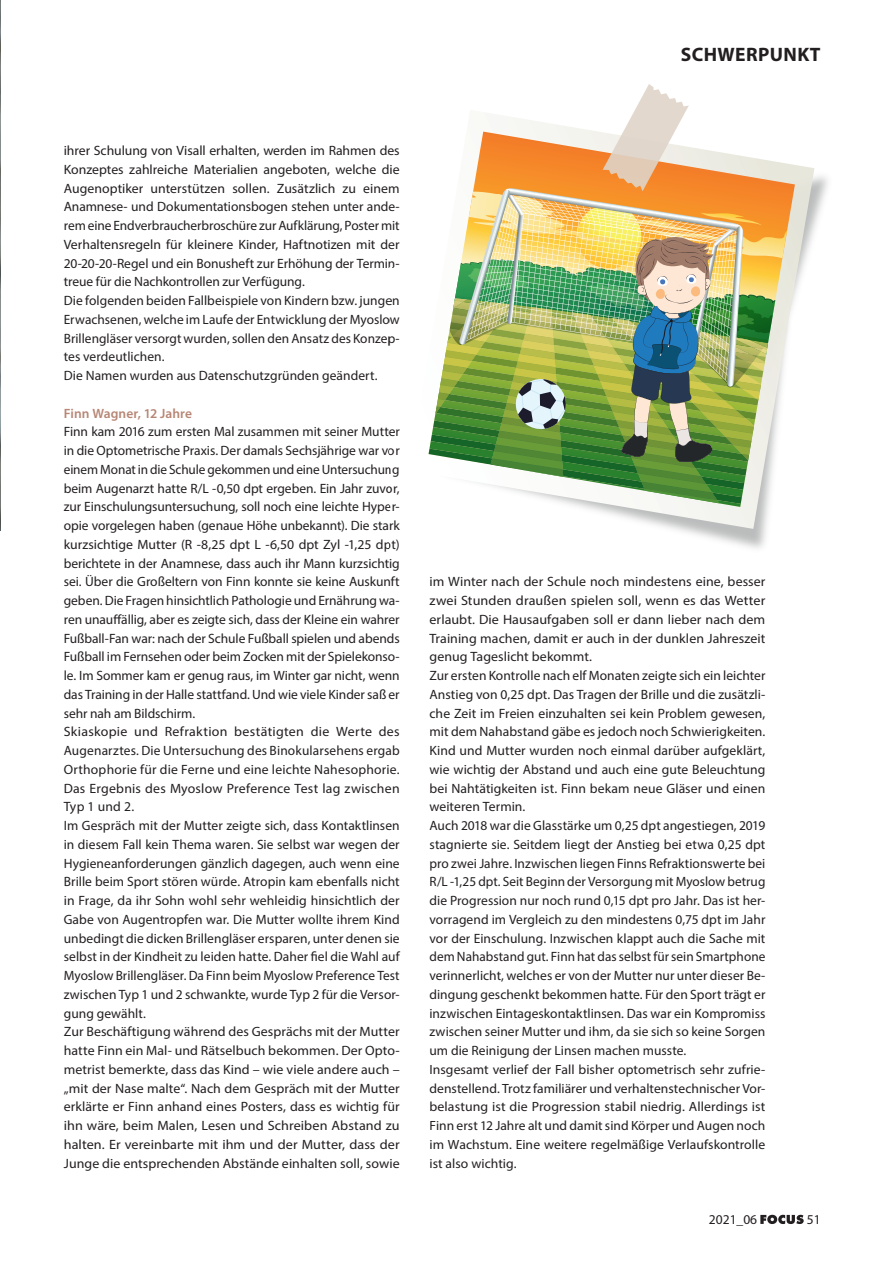
<style>
.page{position:relative;width:893px;height:1263px;background:#fff}
.page>*{position:absolute;margin:0;border:0;box-sizing:border-box;transform-origin:0 0}
.t1{font:700 19.5px "Myriad Pro";letter-spacing:.02em;color:#231f20}
.t2{font:13.5px/18.8px "Myriad Pro";color:#231f20}
.t3{font:600 13.5px "Myriad Pro";letter-spacing:.005em;color:#b78675}
.t4{font:13.35px/18.8px "Myriad Pro";letter-spacing:.005em;color:#231f20;text-align:justify}
</style>
<div class="page">
<img style="left:0;top:1px;width:1px;height:529px">
<svg style="left:428px;top:165px;width:386px;height:364px"></svg>
<img style="left:429px;top:84px;width:366px;height:423px">
<svg style="left:760px;top:1215px;width:44px;height:9px"></svg>
<h1 class="t1" style="left:681px;top:42px;width:141px">SCHWERPUNKT</h1>
<p class="t2" style="left:64px;top:141px;width:337px">ihrer Schulung von Visall erhalten, werden im Rahmen des Konzeptes zahlreiche Materialien angeboten, welche die Augenoptiker unterstützen sollen. Zusätzlich zu einem Anamnese- und Dokumentationsbogen stehen unter ande&shy;rem eine Endverbraucherbroschüre zur Aufklärung, Poster mit Verhaltensregeln für kleinere Kinder, Haftnotizen mit der 20-20-20-Regel und ein Bonusheft zur Erhöhung der Termin&shy;treue für die Nachkontrollen zur Verfügung.<br>Die folgenden beiden Fallbeispiele von Kindern bzw. jungen Erwachsenen, welche im Laufe der Entwicklung der Myoslow Brillengläser versorgt wurden, sollen den Ansatz des Konzep&shy;tes verdeutlichen.<br>Die Namen wurden aus Datenschutzgründen geändert.</p>
<p class="t3" style="left:64px;top:404px;width:130px">Finn Wagner, 12 Jahre</p>
<p class="t2" style="left:64px;top:422px;width:337px">Finn kam 2016 zum ersten Mal zusammen mit seiner Mutter in die Optometrische Praxis. Der damals Sechsjährige war vor einem Monat in die Schule gekommen und eine Untersuchung beim Augenarzt hatte R/L -0,50 dpt ergeben. Ein Jahr zuvor, zur Einschulungsuntersuchung, soll noch eine leichte Hyper&shy;opie vorgelegen haben (genaue Höhe unbekannt). Die stark kurzsichtige Mutter (R -8,25 dpt L -6,50 dpt Zyl -1,25 dpt) berichtete in der Anamnese, dass auch ihr Mann kurzsichtig sei. Über die Großeltern von Finn konnte sie keine Auskunft geben. Die Fragen hinsichtlich Pathologie und Ernährung wa&shy;ren unauffällig, aber es zeigte sich, dass der Kleine ein wahrer Fußball-Fan war: nach der Schule Fußball spielen und abends Fußball im Fernsehen oder beim Zocken mit der Spielekonso&shy;le. Im Sommer kam er genug raus, im Winter gar nicht, wenn das Training in der Halle stattfand. Und wie viele Kinder saß er sehr nah am Bildschirm.<br>Skiaskopie und Refraktion bestätigten die Werte des Augenarztes. Die Untersuchung des Binokularsehens ergab Orthophorie für die Ferne und eine leichte Nahesophorie.<br>Das Ergebnis des Myoslow Preference Test lag zwischen Typ 1 und 2.<br>Im Gespräch mit der Mutter zeigte sich, dass Kontaktlinsen in diesem Fall kein Thema waren. Sie selbst war wegen der Hygieneanforderungen gänzlich dagegen, auch wenn eine Brille beim Sport stören würde. Atropin kam ebenfalls nicht in Frage, da ihr Sohn wohl sehr wehleidig hinsichtlich der Gabe von Augentropfen war. Die Mutter wollte ihrem Kind unbedingt die dicken Brillengläser ersparen, unter denen sie selbst in der Kindheit zu leiden hatte. Daher fiel die Wahl auf Myoslow Brillengläser. Da Finn beim Myoslow Preference Test zwischen Typ 1 und 2 schwankte, wurde Typ 2 für die Versor&shy;gung gewählt.<br>Zur Beschäftigung während des Gesprächs mit der Mutter hatte Finn ein Mal- und Rätselbuch bekommen. Der Opto&shy;metrist bemerkte, dass das Kind – wie viele andere auch – „mit der Nase malte“. Nach dem Gespräch mit der Mutter erklärte er Finn anhand eines Posters, dass es wichtig für ihn wäre, beim Malen, Lesen und Schreiben Abstand zu halten. Er vereinbarte mit ihm und der Mutter, dass der Junge die entsprechenden Abstände einhalten soll, sowie</p>
<p class="t2" style="left:429px;top:572px;width:337px">im Winter nach der Schule noch mindestens eine, besser zwei Stunden draußen spielen soll, wenn es das Wetter erlaubt. Die Hausaufgaben soll er dann lieber nach dem Training machen, damit er auch in der dunklen Jahreszeit genug Tageslicht bekommt.<br>Zur ersten Kontrolle nach elf Monaten zeigte sich ein leichter Anstieg von 0,25 dpt. Das Tragen der Brille und die zusätzli&shy;che Zeit im Freien einzuhalten sei kein Problem gewesen, mit dem Nahabstand gäbe es jedoch noch Schwierigkeiten.<br>Kind und Mutter wurden noch einmal darüber aufgeklärt, wie wichtig der Abstand und auch eine gute Beleuchtung bei Nahtätigkeiten ist. Finn bekam neue Gläser und einen weiteren Termin.<br>Auch 2018 war die Glasstärke um 0,25 dpt angestiegen, 2019 stagnierte sie. Seitdem liegt der Anstieg bei etwa 0,25 dpt pro zwei Jahre. Inzwischen liegen Finns Refraktionswerte bei R/L -1,25 dpt. Seit Beginn der Versorgung mit Myoslow betrug die Progression nur noch rund 0,15 dpt pro Jahr. Das ist her&shy;vorragend im Vergleich zu den mindestens 0,75 dpt im Jahr vor der Einschulung. Inzwischen klappt auch die Sache mit dem Nahabstand gut. Finn hat das selbst für sein Smartphone verinnerlicht, welches er von der Mutter nur unter dieser Be&shy;dingung geschenkt bekommen hatte. Für den Sport trägt er inzwischen Eintageskontaktlinsen. Das war ein Kompromiss zwischen seiner Mutter und ihm, da sie sich so keine Sorgen um die Reinigung der Linsen machen musste.</p>
<p class="t4" style="left:429px;top:1060px;width:337px">Insgesamt verlief der Fall bisher optometrisch sehr zufrie&shy;denstellend. Trotz familiärer und verhaltenstechnischer Vor&shy;belastung ist die Progression stabil niedrig. Allerdings ist Finn erst 12 Jahre alt und damit sind Körper und Augen noch im Wachstum. Eine weitere regelmäßige Verlaufskontrolle ist also wichtig.</p>
<p class="t2" style="left:709px;top:1210px;width:50px">2021_06</p>
<p class="t2" style="left:807px;top:1210px;width:15px">51</p>
</div>
